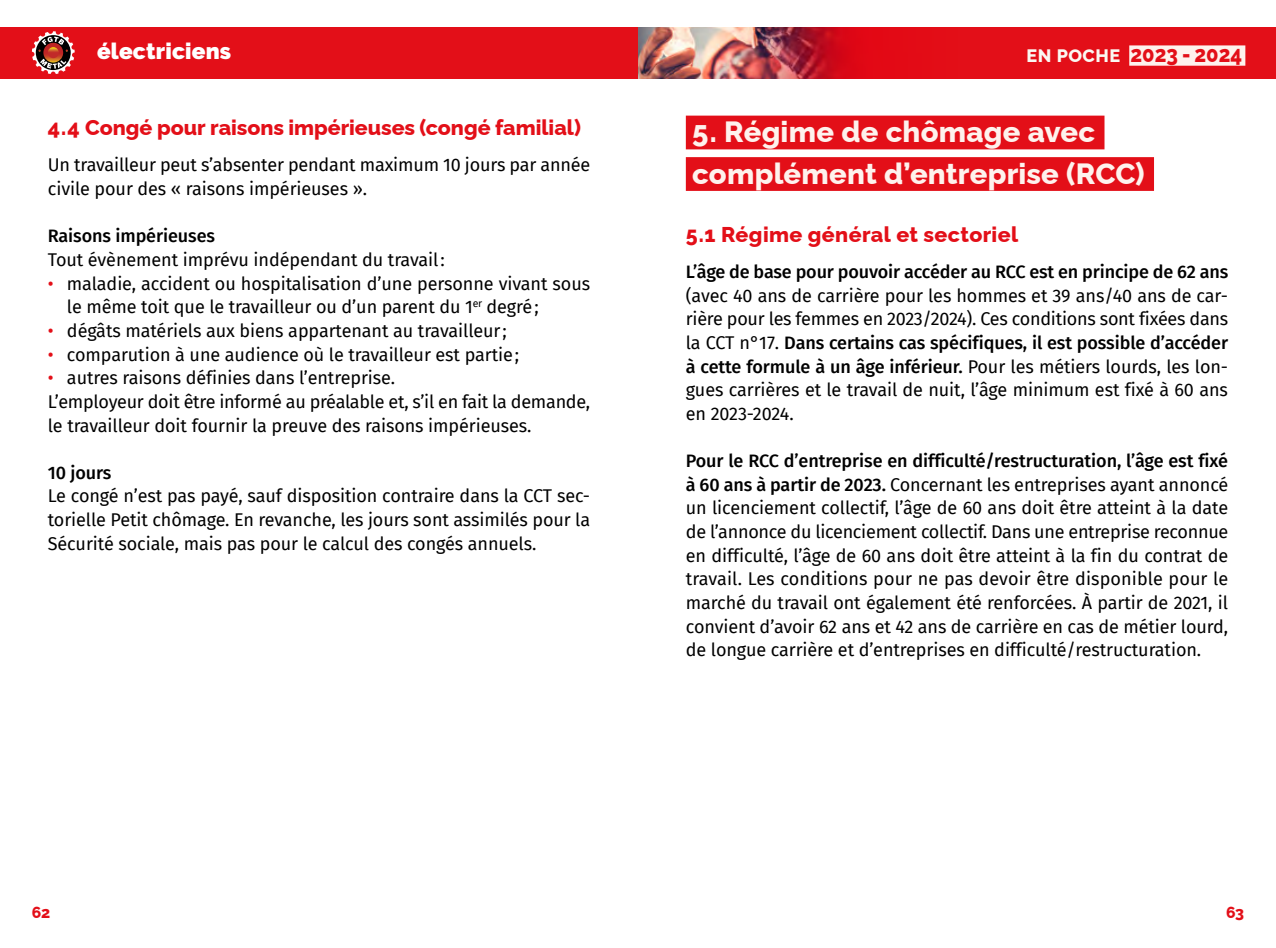
<style>
.page{position:relative;width:1276px;height:948px;background:#fff}
.page>*{position:absolute;margin:0;border:0;box-sizing:border-box;transform-origin:0 0}
.t1{font:800 29.25px/41.4px "Raleway";letter-spacing:.01em;color:#fef2ed}
.t2{font:800 22.72px "Raleway";color:#e30f18;scale:.89 1}
.t3{font:900 22.5px "Raleway";letter-spacing:.01em;color:#fff}
.t4{font:800 21.38px "Raleway";color:#e30f18}
.t5{font:800 21.38px "Raleway";letter-spacing:.02em;color:#e30f18}
.t6{font:18px/23.6px "Fira Sans";letter-spacing:-.005em;color:#000}
.t7{font:500 18px "Fira Sans";letter-spacing:-.01em;color:#000}
.t8{font:800 15.75px "Raleway";color:#e30f18}
.s1{font-size:18px;color:#fbf8f2}
.s2{color:#e30f18}
.s3{font-weight:500}
</style>
<div class="page">
<div style="left:957px;top:27px;width:319px;height:51px;background:#e30f18"></div>
<div style="left:0;top:27px;width:638px;height:51px;background:#e30f18"></div>
<div style="left:1129px;top:45px;width:116px;height:21px;background:#fef2ed"></div>
<svg style="left:32px;top:31px;width:43px;height:43px"></svg>
<img style="left:638px;top:27px;width:319px;height:51px">
<div style="left:686px;top:116px;width:418px;height:33px;background:#e30f18"></div>
<div style="left:686px;top:157px;width:468px;height:34px;background:#e30f18"></div>
<p class="t3" style="left:97px;top:38px;width:136px">électriciens</p>
<p class="t2" style="left:1026px;top:36px;width:244px"><span class="s1">EN POCHE</span> 2023 - 2024</p>
<p class="t4" style="left:48px;top:110px;width:535px">4.4 Congé pour raisons impérieuses (congé familial)</p>
<p class="t6" style="left:48px;top:153px;width:544px">Un travailleur peut s’absenter pendant maximum 10 jours par année civile pour des « raisons impérieuses ».</p>
<p class="t7" style="left:48px;top:221px;width:169px">Raisons impérieuses</p>
<p class="t6" style="left:48px;top:247px;width:398px">Tout évènement imprévu indépendant du travail:</p>
<p class="t6" style="left:67px;top:271px;width:524px;text-indent:-19px"><span class="s2">•</span> maladie, accident ou hospitalisation d’une personne vivant sous le même toit que le travailleur ou d’un parent du 1<sup>er</sup> degré;</p>
<p class="t6" style="left:48px;top:318px;width:460px"><span class="s2">•</span> dégâts matériels aux biens appartenant au travailleur;</p>
<p class="t6" style="left:48px;top:342px;width:473px"><span class="s2">•</span> comparution à une audience où le travailleur est partie;</p>
<p class="t6" style="left:48px;top:365px;width:544px"><span class="s2">•</span> autres raisons définies dans l’entreprise.<br>L’employeur doit être informé au préalable et, s’il en fait la demande, le travailleur doit fournir la preuve des raisons impérieuses.</p>
<p class="t7" style="left:48px;top:458px;width:65px">10 jours</p>
<p class="t6" style="left:48px;top:483px;width:544px;text-align:justify">Le congé n’est pas payé, sauf disposition contraire dans la CCT sec&shy;torielle Petit chômage. En revanche, les jours sont assimilés pour la Sécurité sociale, mais pas pour le calcul des congés annuels.</p>
<h1 class="t1" style="left:692px;top:108px;width:454px">5. Régime de chômage avec complément d’entreprise (RCC)</h1>
<p class="t5" style="left:686px;top:217px;width:334px">5.1 Régime général et sectoriel</p>
<p class="t7" style="left:686px;top:257px;width:544px">L’âge de base pour pouvoir accéder au RCC est en principe de 62 ans</p>
<p class="t6" style="left:686px;top:283px;width:544px;text-align:justify">(avec 40 ans de carrière pour les hommes et 39 ans/40 ans de car&shy;rière pour les femmes en 2023/2024). Ces conditions sont fixées dans la CCT n°17. <span class="s3">Dans certains cas spécifiques, il est possible d’accéder à cette formule à un âge inférieur.</span> Pour les métiers lourds, les lon&shy;gues carrières et le travail de nuit, l’âge minimum est fixé à 60 ans en 2023-2024.</p>
<p class="t6" style="left:686px;top:448px;width:544px;text-align:justify"><span class="s3">Pour le RCC d’entreprise en difficulté/restructuration, l’âge est fixé à 60 ans à partir de 2023.</span> Concernant les entreprises ayant annoncé un licenciement collectif, l’âge de 60 ans doit être atteint à la date de l’annonce du licenciement collectif. Dans une entreprise reconnue en difficulté, l’âge de 60 ans doit être atteint à la fin du contrat de travail. Les conditions pour ne pas devoir être disponible pour le marché du travail ont également été renforcées. À partir de 2021, il convient d’avoir 62 ans et 42 ans de carrière en cas de métier lourd, de longue carrière et d’entreprises en difficulté/restructuration.</p>
<p class="t8" style="left:32px;top:899px;width:20px">62</p>
<p class="t8" style="left:1226px;top:899px;width:19px">63</p>
</div>
